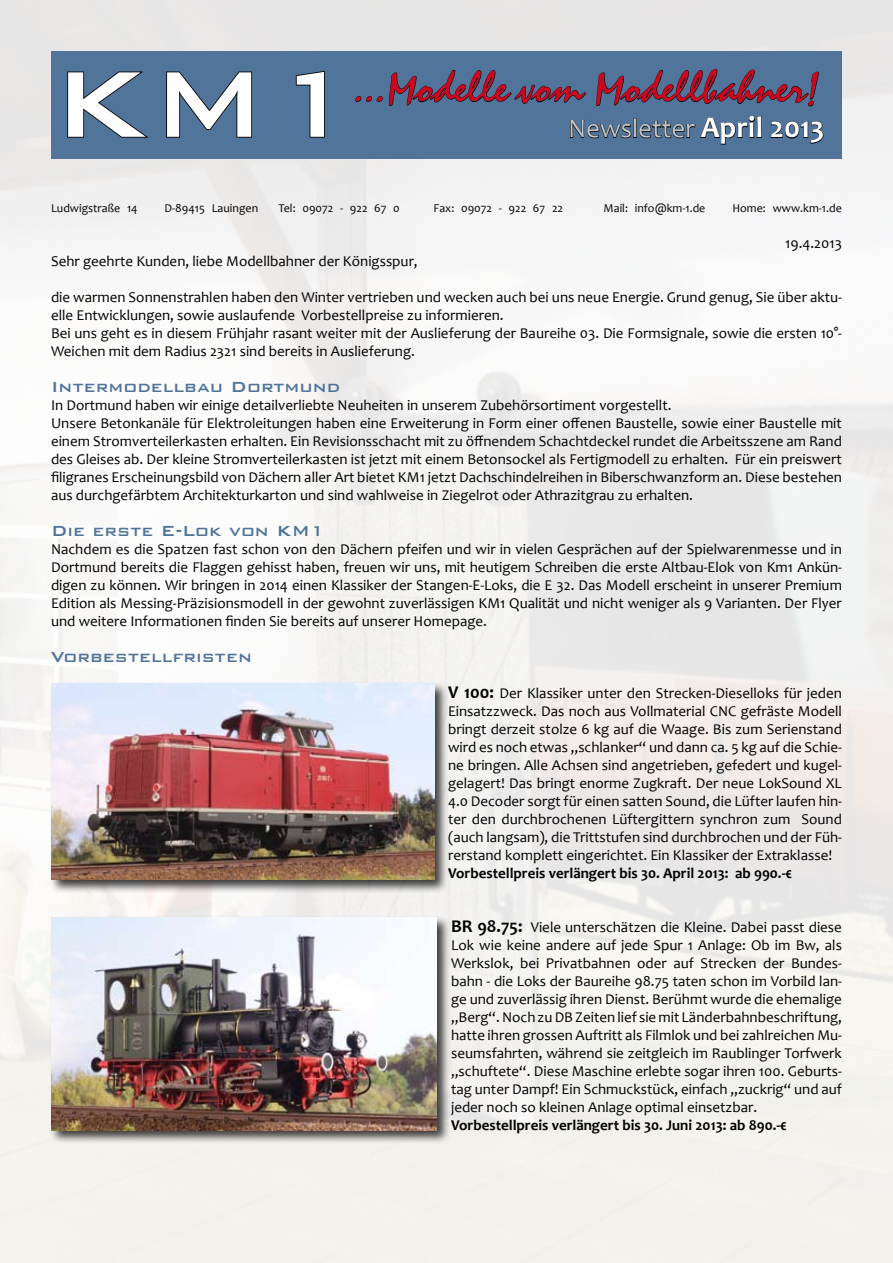
<style>
.page{position:relative;width:893px;height:1263px;background:#fff}
.page>*{position:absolute;margin:0;border:0;box-sizing:border-box;transform-origin:0 0}
.t1{font:500 124.8px "Bank Gothic BT";color:#fff}
.t2{font:44.7px "Staccato 222 BT";color:#cd071e}
.t3{font:27px "Candara";color:#c5c6c8}
.t4{font:500 19.5px "Bank Gothic BT";color:#51749a}
.t5{font:15px/18px "Candara";color:#000;text-align:justify}
.t6{font:700 15px "Candara";color:#000}
.t7{font:12px "Candara";color:#000}
.s1{font-weight:700;font-size:30px;color:#fff}
.s2{font-weight:700;font-size:18px}
</style>
<div class="page">
<img style="left:0;top:0;width:893px;height:1263px">
<div style="left:51px;top:51px;width:791px;height:107px;background:#51749a"></div>
<svg style="left:67px;top:71px;width:82px;height:67px"></svg>
<svg style="left:166px;top:71px;width:86px;height:67px"></svg>
<svg style="left:295px;top:71px;width:30px;height:67px"></svg>
<div style="left:49px;top:681px;width:406px;height:219px;background:#000;opacity:.75"></div>
<img style="left:51px;top:684px;width:383px;height:195px">
<div style="left:49px;top:915px;width:408px;height:236px;background:#000;opacity:.75"></div>
<img style="left:51px;top:918px;width:386px;height:212px">
<svg style="left:355px;top:96px;width:28px;height:6px"></svg>
<svg style="left:389px;top:69px;width:435px;height:76px"></svg>
<h1 class="t1" style="left:52px;top:36px;width:313px">KM1</h1>
<h2 class="t2" style="left:355px;top:63px;width:467px">...Modelle vom Modellbahner!</h2>
<h3 class="t3" style="left:568px;top:112px;width:258px">Newsletter <span class="s1">April 2013</span></h3>
<p class="t7" style="left:51px;top:201px;width:88px">Ludwigstraße 14</p>
<p class="t7" style="left:165px;top:201px;width:95px">D-89415 Lauingen</p>
<p class="t7" style="left:278px;top:201px;width:123px">Tel: 09072 - 922 67 0</p>
<p class="t7" style="left:434px;top:201px;width:131px">Fax: 09072 - 922 67 22</p>
<p class="t7" style="left:603px;top:201px;width:103px">Mail: info@km-1.de</p>
<p class="t7" style="left:732px;top:201px;width:111px">Home: www.km-1.de</p>
<p class="t5" style="left:785px;top:234px;width:58px">19.4.2013</p>
<p class="t5" style="left:51px;top:252px;width:368px">Sehr geehrte Kunden, liebe Modellbahner der Königsspur,</p>
<p class="t5" style="left:51px;top:288px;width:792px;text-align:left">die warmen Sonnenstrahlen haben den Winter vertrieben und wecken auch bei uns neue Energie. Grund genug, Sie über aktu&shy;elle Entwicklungen, sowie auslaufende Vorbestellpreise zu informieren.<br>Bei uns geht es in diesem Frühjahr rasant weiter mit der Auslieferung der Baureihe 03. Die Formsignale, sowie die ersten 10°- Weichen mit dem Radius 2321 sind bereits in Auslieferung.</p>
<h3 class="t4" style="left:51px;top:376px;width:291px">Intermodellbau Dortmund</h3>
<p class="t5" style="left:51px;top:396px;width:792px;text-align:left">In Dortmund haben wir einige detailverliebte Neuheiten in unserem Zubehörsortiment vorgestellt.<br>Unsere Betonkanäle für Elektroleitungen haben eine Erweiterung in Form einer offenen Baustelle, sowie einer Baustelle mit einem Stromverteilerkasten erhalten. Ein Revisionsschacht mit zu öffnendem Schachtdeckel rundet die Arbeitsszene am Rand des Gleises ab. Der kleine Stromverteilerkasten ist jetzt mit einem Betonsockel als Fertigmodell zu erhalten. Für ein preiswert filigranes Erscheinungsbild von Dächern aller Art bietet KM1 jetzt Dachschindelreihen in Biberschwanzform an. Diese bestehen aus durchgefärbtem Architekturkarton und sind wahlweise in Ziegelrot oder Athrazitgrau zu erhalten.</p>
<h3 class="t4" style="left:51px;top:520px;width:275px">Die erste E-Lok von KM1</h3>
<p class="t5" style="left:51px;top:540px;width:792px">Nachdem es die Spatzen fast schon von den Dächern pfeifen und wir in vielen Gesprächen auf der Spielwarenmesse und in Dortmund bereits die Flaggen gehisst haben, freuen wir uns, mit heutigem Schreiben die erste Altbau-Elok von Km1 Ankün&shy;digen zu können. Wir bringen in 2014 einen Klassiker der Stangen-E-Loks, die E 32. Das Modell erscheint in unserer Premium Edition als Messing-Präzisionsmodell in der gewohnt zuverlässigen KM1 Qualität und nicht weniger als 9 Varianten. Der Flyer und weitere Informationen finden Sie bereits auf unserer Homepage.</p>
<h3 class="t4" style="left:51px;top:646px;width:202px">Vorbestellfristen</h3>
<p class="t5" style="left:448px;top:684px;width:395px"><span class="s2">V 100:</span> Der Klassiker unter den Strecken-Dieselloks für jeden Einsatzzweck. Das noch aus Vollmaterial CNC gefräste Modell bringt derzeit stolze 6 kg auf die Waage. Bis zum Serienstand wird es noch etwas „schlanker“ und dann ca. 5 kg auf die Schie&shy;ne bringen. Alle Achsen sind angetrieben, gefedert und kugel&shy;gelagert! Das bringt enorme Zugkraft. Der neue LokSound XL 4.0 Decoder sorgt für einen satten Sound, die Lüfter laufen hin&shy;ter den durchbrochenen Lüftergittern synchron zum Sound (auch langsam), die Trittstufen sind durchbrochen und der Füh&shy;rerstand komplett eingerichtet. Ein Klassiker der Extraklasse!</p>
<p class="t6" style="left:448px;top:863px;width:346px">Vorbestellpreis verlängert bis 30. April 2013: ab 990.-€</p>
<p class="t5" style="left:451px;top:918px;width:392px"><span class="s2">BR 98.75:</span> Viele unterschätzen die Kleine. Dabei passt diese Lok wie keine andere auf jede Spur 1 Anlage: Ob im Bw, als Werkslok, bei Privatbahnen oder auf Strecken der Bundes&shy;bahn - die Loks der Baureihe 98.75 taten schon im Vorbild lan&shy;ge und zuverlässig ihren Dienst. Berühmt wurde die ehemalige „Berg“. Noch zu DB Zeiten lief sie mit Länderbahnbeschriftung, hatte ihren grossen Auftritt als Filmlok und bei zahlreichen Mu&shy;seumsfahrten, während sie zeitgleich im Raublinger Torfwerk „schuftete“. Diese Maschine erlebte sogar ihren 100. Geburts&shy;tag unter Dampf! Ein Schmuckstück, einfach „zuckrig“ und auf jeder noch so kleinen Anlage optimal einsetzbar.</p>
<p class="t6" style="left:451px;top:1115px;width:337px">Vorbestellpreis verlängert bis 30. Juni 2013: ab 890.-€</p>
</div>
